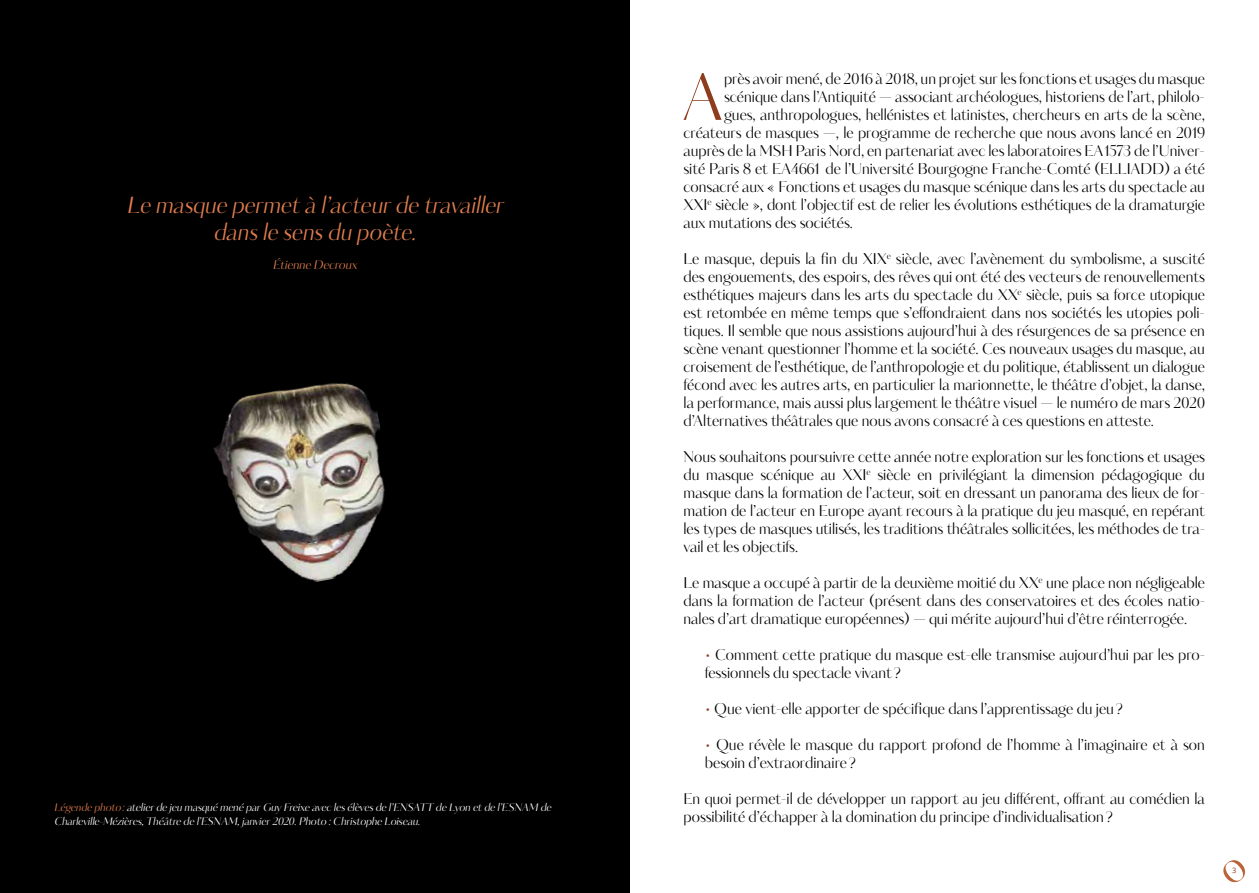
<style>
.page{position:relative;width:1259px;height:893px;background:#fff}
.page>*{position:absolute;margin:0;border:0;box-sizing:border-box;transform-origin:0 0}
.t1{font:64.8px "Kudryashev Display Contrast Sans";color:#8d3c1d}
.t2{font:italic 22.5px/27px "Kudryashev Display Contrast Sans";color:#e07d4e;text-align:center}
.t3{font:15px/18px "Kudryashev Display Contrast Sans";color:#000;text-align:justify}
.t4{font:italic 12px "Kudryashev Display Contrast Sans";color:#e07d4e}
.t5{font:italic 10.5px/14.4px "Kudryashev Display Contrast Sans";color:#fff}
.t6{font:7.5px "Open Sans";color:#8d3c1d}
.s1{color:#e07d4e}
.s2{color:#8d3c1d}
</style>
<div class="page">
<svg style="left:1223px;top:860px;width:22px;height:23px"></svg>
<div style="left:0;top:0;width:629px;height:893px;background:#000"></div>
<img style="left:213px;top:383px;width:172px;height:199px">
<h2 class="t2" style="left:126px;top:194px;width:384px">Lemasquepermetàl’acteurdetravailler danslesensdu poète.</h2>
<p class="t4" style="left:273px;top:257px;width:89px">ÉtienneDecroux</p>
<p class="t5" style="left:54px;top:801px;width:501px"><span class="s1">Légendephoto:</span>atelierdejeu masquémenéparGuyFreixeaveclesélèvesdel’ENSATT deLyon etdel’ESNAM de<br>Charleville-Mézières,Théâtredel’ESNAM,janvier 2020.Photo :ChristopheLoiseau.</p>
<h1 class="t1" style="left:681px;top:52px;width:45px">A</h1>
<p class="t3" style="left:724px;top:71px;width:482px">près avoir mené, de 2016 à 2018, un projet sur les fonctions et usages du masque</p>
<p class="t3" style="left:724px;top:89px;width:482px">scénique dans l’Antiquité — associant archéologues, historiens de l’art, philolo-</p>
<p class="t3" style="left:724px;top:107px;width:482px">gues, anthropologues, hellénistes et latinistes, chercheurs en arts de la scène,</p>
<p class="t3" style="left:683px;top:125px;width:523px">créateurs de masques —, le programme de recherche que nous avons lancé en 2019</p>
<p class="t3" style="left:683px;top:143px;width:523px">auprès de la MSH Paris Nord, en partenariat avec les laboratoires EA1573 de l’Univer-</p>
<p class="t3" style="left:683px;top:161px;width:523px">sité Paris 8 et EA4661 de l’Université Bourgogne Franche-Comté (ELLIADD) a été</p>
<p class="t3" style="left:683px;top:179px;width:523px">consacré aux « Fonctions et usages du masque scénique dans les arts du spectacle au</p>
<p class="t3" style="left:683px;top:197px;width:523px">XXI<sup>e</sup> siècle », dont l’objectif est de relier les évolutions esthétiques de la dramaturgie</p>
<p class="t3" style="left:683px;top:215px;width:171px">aux mutations des sociétés.</p>
<p class="t3" style="left:683px;top:251px;width:523px">Le masque, depuis la fin du XIX<sup>e</sup> siècle, avec l’avènement du symbolisme, a suscité des engouements, des espoirs, des rêves qui ont été des vecteurs de renouvellements esthétiques majeurs dans les arts du spectacle du XX<sup>e</sup> siècle, puis sa force utopique est retombée en même temps que s’effondraient dans nos sociétés les utopies poli&shy;tiques. Il semble que nous assistions aujourd’hui à des résurgences de sa présence en scène venant questionner l’homme et la société. Ces nouveaux usages du masque, au croisement de l’esthétique, de l’anthropologie et du politique, établissent un dialogue fécond avec les autres arts, en particulier la marionnette, le théâtre d’objet, la danse, la performance, mais aussi plus largement le théâtre visuel — le numéro de mars 2020 d’Alternatives théâtrales que nous avons consacré à ces questions en atteste.</p>
<p class="t3" style="left:683px;top:449px;width:523px">Nous souhaitons poursuivre cette année notre exploration sur les fonctions et usages du masque scénique au XXI<sup>e</sup> siècle en privilégiant la dimension pédagogique du masque dans la formation de l’acteur, soit en dressant un panorama des lieux de for&shy;mation de l’acteur en Europe ayant recours à la pratique du jeu masqué, en repérant les types de masques utilisés, les traditions théâtrales sollicitées, les méthodes de tra&shy;vail et les objectifs.</p>
<p class="t3" style="left:683px;top:575px;width:523px">Le masque a occupé à partir de la deuxième moitié du XX<sup>e</sup> une place non négligeable dans la formation de l’acteur (présent dans des conservatoires et des écoles natio&shy;nales d’art dramatique européennes) — qui mérite aujourd’hui d’être réinterrogée.</p>
<p class="t3" style="left:705px;top:647px;width:502px"><span class="s2">•</span> Comment cette pratique du masque est-elle transmise aujourd’hui par les pro&shy;fessionnels du spectacle vivant ?</p>
<p class="t3" style="left:705px;top:701px;width:420px"><span class="s2">•</span> Que vient-elle apporter de spécifique dans l’apprentissage du jeu?</p>
<p class="t3" style="left:705px;top:737px;width:501px"><span class="s2">•</span> Que révèle le masque du rapport profond de l’homme à l’imaginaire et à son besoin d’extraordinaire ?</p>
<p class="t3" style="left:683px;top:791px;width:523px">En quoi permet-il de développer un rapport au jeu différent, offrant au comédien la possibilité d’échapper à la domination du principe d’individualisation?</p>
<p class="t6" style="left:1232px;top:865px;width:6px">3</p>
</div>
